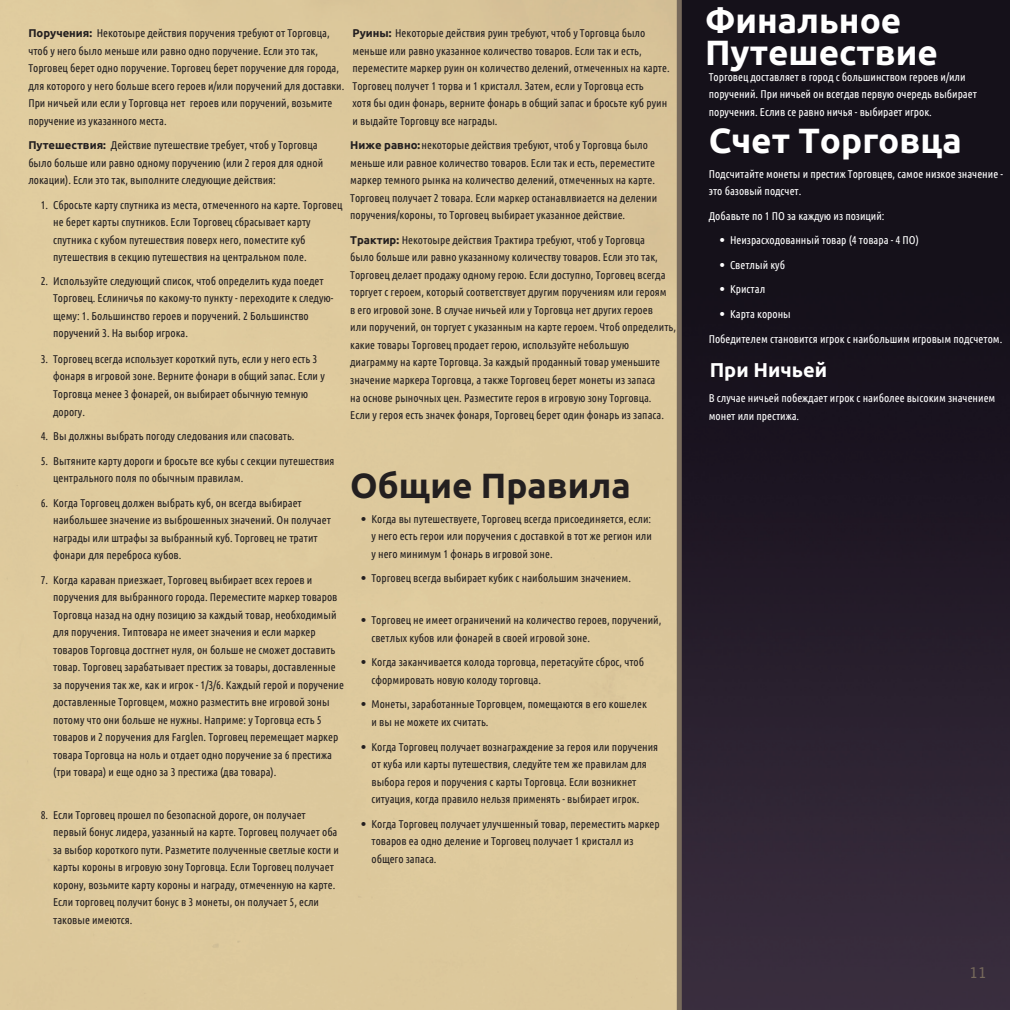
<style>
.page{position:relative;width:1010px;height:1010px;background:#fff}
.page>*{position:absolute;margin:0;border:0;box-sizing:border-box;transform-origin:0 0}
.t1{font:700 35px/32.5px "Ubuntu";letter-spacing:.005em;color:#fff}
.t2{font:700 35px "Ubuntu";letter-spacing:.005em;color:#231f20}
.t3{font:700 20px "Ubuntu";letter-spacing:.005em;color:#fff}
.t4{font:15px "Trade Gothic Next LT Pro";color:#776a5c}
.t5{font:11.25px/17.5px "Ubuntu Condensed";letter-spacing:.005em;color:#231f20}
.t6{font:11.25px/17.5px "Ubuntu Condensed";letter-spacing:.005em;color:#fff}
.s1{font-family:"Ubuntu";font-weight:700}
.s2{font-family:"Trade Gothic Next LT Pro";font-weight:300}
</style>
<div class="page">
<img style="left:682px;top:0;width:328px;height:1010px">
<div style="left:677px;top:0;width:5px;height:1010px;background:#776a5c"></div>
<p class="t5" style="left:28px;top:24px;width:318px"><span class="s1">Поручения:</span> Некотоыре действия поручения требуют от Торговца, чтоб у него было меньше или равно одно поручение. Если это так, Торговец берет одно поручение. Торговец берет поручение для города, для которого у него больше всего героев и/или поручений для доставки.<br>При ничьей или если у Торговца нет героев или поручений, возьмите поручение из указанного места.</p>
<p class="t5" style="left:28px;top:136px;width:296px"><span class="s1">Путешествия:</span> Действие путешествие требует, чтоб у Торговца было больше или равно одному поручению (или 2 героя для одной локации). Если это так, выполните следующие действия:</p>
<p class="t5" style="left:53px;top:196px;width:291px;text-indent:-12px">1. Сбросьте карту спутника из места, отмеченного на карте. Торговец не берет карты спутников. Если Торговец сбрасывает карту спутника с кубом путешествия поверх него, поместите куб путешествия в секцию путешествия на центральном поле.</p>
<p class="t5" style="left:53px;top:272px;width:282px;text-indent:-12px">2. Используйте следующий список, чтоб определить куда поедет Торговец. Еслиничья по какому-то пункту - переходите к следую&shy;щему: 1. Большинство героев и поручений. 2 Большинство поручений 3. На выбор игрока.</p>
<p class="t5" style="left:53px;top:350px;width:273px;text-indent:-12px">3. Торговец всегда использует короткий путь, если у него есть 3 фонаря в игровой зоне. Верните фонари в общий запас. Если у Торговца менее 3 фонарей, он выбирает обычную темную дорогу.</p>
<p class="t5" style="left:41px;top:427px;width:255px">4. Вы должны выбрать погоду следования или спасовать.</p>
<p class="t5" style="left:53px;top:452px;width:283px;text-indent:-12px">5. Вытяните карту дороги и бросьте все кубы с секции путешествия центрального поля по обычным правилам.</p>
<p class="t5" style="left:53px;top:494px;width:279px;text-indent:-12px">6. Когда Торговец должен выбрать куб, он всегда выбирает наибольшее значение из выброшенных значений. Он получает награды или штрафы за выбранный куб. Торговец не тратит фонари для переброса кубов.</p>
<p class="t5" style="left:53px;top:571px;width:292px;text-indent:-12px">7. Когда караван приезжает, Торговец выбирает всех героев и поручения для выбранного города. Переместите маркер товаров Торговца назад на одну позицию за каждый товар, необходимый для поручения. Типтовара не имеет значения и если маркер товаров Торговца достгнет нуля, он больше не сможет доставить товар. Торговец зарабатывает престиж за товары, доставленные за поручения так же, как и игрок - 1/3/6. Каждый герой и поручение доставленные Торговцем, можно разместить вне игровой зоны потому что они больше не нужны. Наприме: у Торговца есть 5 товаров и 2 поручения для Farglen. Торговец перемещает маркер товара Торговца на ноль и отдает одно поручение за 6 престижа (три товара) и еще одно за 3 престижа (два товара).</p>
<p class="t5" style="left:53px;top:806px;width:287px;text-indent:-12px">8. Если Торговец прошел по безопасной дороге, он получает первый бонус лидера, уазанный на карте. Торговец получает оба за выбор короткого пути. Разметите полученные светлые кости и карты короны в игровую зону Торговца. Если Торговец получает корону, возьмите карту короны и награду, отмеченную на карте.<br>Если торговец получит бонус в 3 монеты, он получает 5, если таковые имеются.</p>
<p class="t5" style="left:352px;top:24px;width:319px"><span class="s1">Руины:</span> Некоторые действия руин требуют, чтоб у Торговца было меньше или равно указанное количество товаров. Если так и есть, переместите маркер руин он количество делений, отмеченных на карте.<br>Торговец получет 1 торва и 1 кристалл. Затем, если у Торговца есть<br>хотя бы один фонарь, верните фонарь в общий запас и бросьте куб руин и выдайте Торговцу все награды.</p>
<p class="t5" style="left:350px;top:136px;width:308px"><span class="s1">Ниже равно:</span> некоторые действия требуют, чтоб у Торговца было меньше или равное количество товаров. Если так и есть, переместите маркер темного рынка на количество делений, отмеченных на карте.<br>Торговец получает 2 товара. Если маркер останавлвиается на делении поручения/короны, то Торговец выбирает указанное действие.</p>
<p class="t5" style="left:350px;top:231px;width:327px"><span class="s1">Трактир:</span> Некотоыре действия Трактира требуют, чтоб у Торговца<br>было больше или равно указанному количеству товаров. Если это так, Торговец делает продажу одному герою. Если доступно, Торговец всегда торгует с героем, который соответствует другим поручениям или героям<br>в его игровой зоне. В случае ничьей или у Торговца нет других героев<br>или поручений, он торгует с указанным на карте героем. Чтоб определить, какие товары Торговец продает герою, используйте небольшую диаграмму на карте Торговца. За каждый проданный товар уменьшите значение маркера Торговца, а также Торговец берет монеты из запаса<br>на основе рыночных цен. Разместите героя в игровую зону Торговца.<br>Если у героя есть значек фонаря, Торговец берет один фонарь из запаса.</p>
<h1 class="t2" style="left:350px;top:465px;width:282px">Общие Правила</h1>
<p class="t5" style="left:371px;top:510px;width:282px;text-align:justify;text-indent:-11px"><span class="s2">•</span> Когда вы путешествуете, Торговец всегда присоединяется, если: у него есть герои или поручения с доставкой в тот же регион или у него минимум 1 фонарь в игровой зоне.</p>
<p class="t5" style="left:361px;top:569px;width:272px"><span class="s2">•</span> Торговец всегда выбирает кубик с наибольшим значением.</p>
<p class="t5" style="left:371px;top:611px;width:291px;text-indent:-11px"><span class="s2">•</span> Торговец не имеет ограничений на количество героев, поручений, светлых кубов или фонарей в своей игровой зоне.</p>
<p class="t5" style="left:371px;top:653px;width:274px;text-indent:-11px"><span class="s2">•</span> Когда заканчивается колода торговца, перетасуйте сброс, чтоб сформировать новую колоду торговца.</p>
<p class="t5" style="left:371px;top:695px;width:277px;text-indent:-11px"><span class="s2">•</span> Монеты, заработанные Торговцем, помещаются в его кошелек и вы не можете их считать.</p>
<p class="t5" style="left:371px;top:737px;width:288px;text-indent:-11px"><span class="s2">•</span> Когда Торговец получает вознаграждение за героя или поручения от куба или карты путешествия, следуйте тем же правилам для выбора героя и поручения с карты Торговца. Если возникнет ситуация, когда правило нельзя применять - выбирает игрок.</p>
<p class="t5" style="left:371px;top:815px;width:290px;text-indent:-11px"><span class="s2">•</span> Когда Торговец получает улучшенный товар, переместить маркер товаров еа одно деление и Торговец получает 1 кристалл из общего запаса.</p>
<h1 class="t1" style="left:705px;top:3px;width:234px">Финальное<br>Путешествие</h1>
<p class="t6" style="left:709px;top:68px;width:270px">Торговец доставляет в город с большинством героев и/или поручений. При ничьей он всегдав первую очередь выбирает поручения. Еслив се равно ничья - выбирает игрок.</p>
<h1 class="t1" style="left:709px;top:124px;width:254px">Счет Торговца</h1>
<p class="t6" style="left:709px;top:165px;width:296px">Подсчитайте монеты и престиж Торговцев, самое низкое значение - это базовый подсчет.</p>
<p class="t6" style="left:709px;top:207px;width:177px">Добавьте по 1 ПО за каждую из позиций:</p>
<p class="t6" style="left:719px;top:231px;width:201px"><span class="s2">•</span> Неизрасходованный товар (4 товара - 4 ПО)</p>
<p class="t6" style="left:719px;top:256px;width:67px"><span class="s2">•</span> Светлый куб</p>
<p class="t6" style="left:719px;top:281px;width:47px"><span class="s2">•</span> Кристал</p>
<p class="t6" style="left:709px;top:302px;width:295px;line-height:24.6px;text-indent:11px"><span class="s2">•</span> Карта короны<br>Победителем становится игрок с наибольшим игровым подсчетом.</p>
<h2 class="t3" style="left:710px;top:358px;width:119px">При Ничьей</h2>
<p class="t6" style="left:709px;top:389px;width:288px">В случае ничьей побеждает игрок с наиболее высоким значением монет или престижа.</p>
<h3 class="t4" style="left:969px;top:962px;width:19px">11</h3>
</div>
